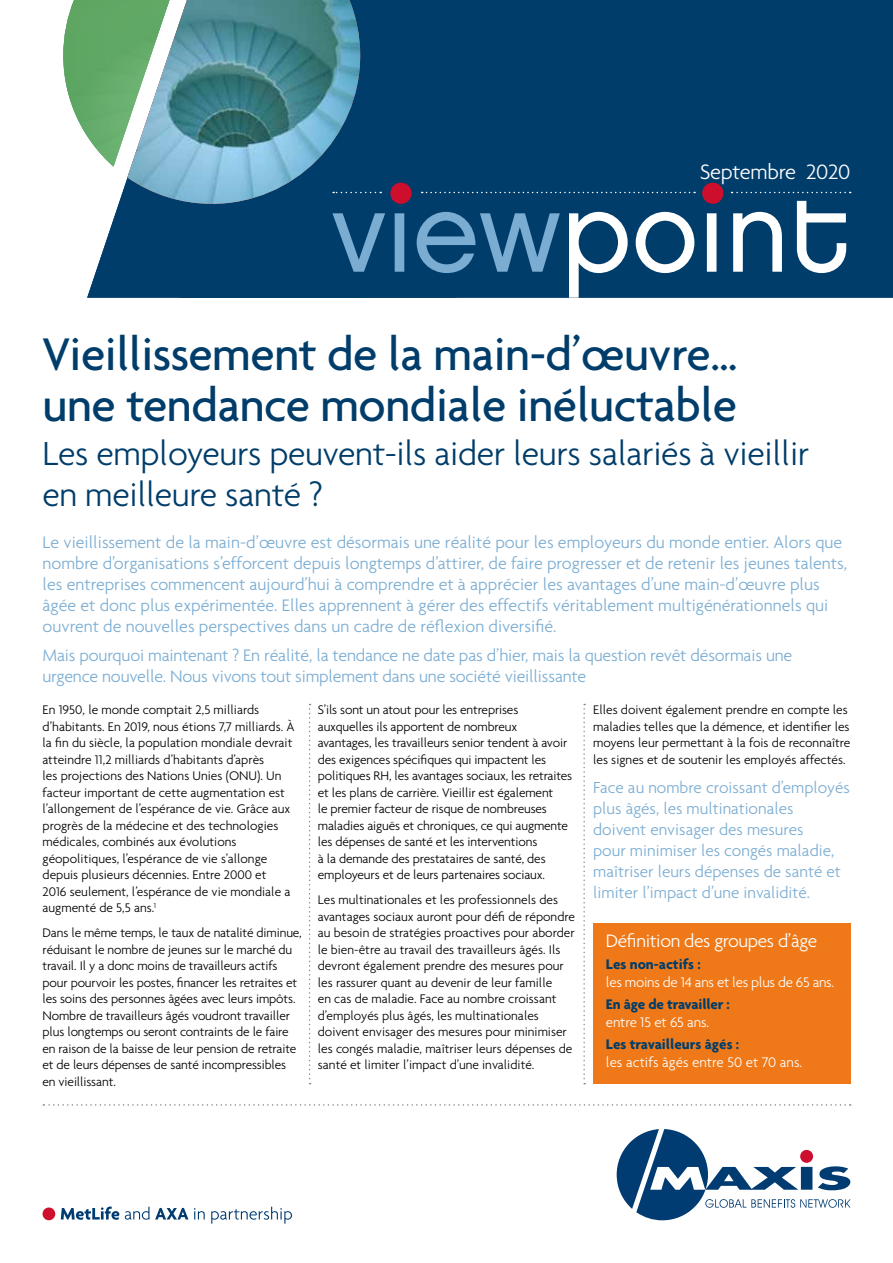
<style>
.page{position:relative;width:893px;height:1263px;background:#fff}
.page>*{position:absolute;margin:0;border:0;box-sizing:border-box;transform-origin:0 0}
.t1{font:500 49.5px/51px "Agenda";letter-spacing:-.01em;color:#003d6a}
.t2{font:300 36px/40.5px "Agenda";letter-spacing:-.01em;color:#003d6a}
.t3{font:300 22.5px "Agenda";letter-spacing:-.01em;color:#fff}
.t4{font:300 19.5px "Agenda";letter-spacing:-.02em;color:#fff}
.t5{font:300 18px/21px "Agenda";color:#7badd3}
.t6{font:300 17.25px/21px "Agenda";color:#7badd3}
.t7{font:300 15px "Agenda";letter-spacing:-.01em;color:#fff}
.t8{font:700 15px "Agenda";color:#003d6a}
.t9{font:300 13.5px/16.5px "Agenda";letter-spacing:-.005em;color:#000}
</style>
<div class="page">
<svg style="left:87px;top:179px;width:94px;height:119px;fill:#003d6a"></svg>
<div style="left:360px;top:0;width:533px;height:298px;background:#003d6a"></div>
<div style="left:181px;top:14px;width:324px;height:284px;background:#003d6a"></div>
<svg style="left:422px;top:192px;width:273px;height:1px"></svg>
<svg style="left:360px;top:192px;width:21px;height:1px"></svg>
<svg style="left:731px;top:192px;width:120px;height:1px"></svg>
<svg style="left:569px;top:201px;width:277px;height:97px"></svg>
<svg style="left:332px;top:212px;width:228px;height:61px;background:#2f6892"></svg>
<div style="left:390px;top:183px;width:22px;height:21px;background:#ce0e2d;border-radius:50%"></div>
<div style="left:702px;top:183px;width:21px;height:21px;background:#ce0e2d;border-radius:50%"></div>
<svg style="left:617px;top:1129px;width:233px;height:91px"></svg>
<div style="left:800px;top:1150px;width:13px;height:13px;background:#ce0e2d;border-radius:50%"></div>
<img style="left:127px;top:0;width:233px;height:204px">
<svg style="left:63px;top:0;width:138px;height:167px"></svg>
<svg style="left:309px;top:704px;width:2px;height:380px"></svg>
<svg style="left:583px;top:704px;width:2px;height:380px"></svg>
<svg style="left:43px;top:1104px;width:808px;height:2px"></svg>
<div style="left:593px;top:923px;width:257px;height:161px;background:#ef7918"></div>
<svg style="left:61px;top:1206px;width:58px;height:14px"></svg>
<svg style="left:125px;top:1207px;width:24px;height:13px"></svg>
<svg style="left:155px;top:1208px;width:33px;height:11px"></svg>
<svg style="left:194px;top:1208px;width:11px;height:11px"></svg>
<svg style="left:211px;top:1207px;width:81px;height:17px"></svg>
<div style="left:43px;top:1207px;width:12px;height:13px;background:#ce0e2d;border-radius:50%"></div>
<h3 class="t3" style="left:700px;top:158px;width:152px">Septembre 2020</h3>
<h1 class="t1" style="left:43px;top:327px;width:696px">Vieillissement de la main-d’œuvre… une tendance mondiale inéluctable</h1>
<h2 class="t2" style="left:43px;top:433px;width:768px">Les employeurs peuvent-ils aider leurs salariés à vieillir en meilleure santé ?</h2>
<p class="t5" style="left:43px;top:531px;width:806px">Le vieillissement de la main-d’œuvre est désormais une réalité pour les employeurs du monde entier. Alors que nombre d’organisations s’efforcent depuis longtemps d’attirer, de faire progresser et de retenir les jeunes talents, les entreprises commencent aujourd’hui à comprendre et à apprécier les avantages d’une main-d’œuvre plus âgée et donc plus expérimentée. Elles apprennent à gérer des effectifs véritablement multigénérationnels qui ouvrent de nouvelles perspectives dans un cadre de réflexion diversifié.</p>
<h3 class="t5" style="left:43px;top:645px;width:751px">Mais pourquoi maintenant ? En réalité, la tendance ne date pas d’hier, mais la question revêt désormais une urgence nouvelle. Nous vivons tout simplement dans une société vieillissante</h3>
<p class="t9" style="left:43px;top:701px;width:253px">En 1950, le monde comptait 2,5 milliards d’habitants. En 2019, nous étions 7,7 milliards. À la fin du siècle, la population mondiale devrait atteindre 11,2 milliards d’habitants d’après<br>les projections des Nations Unies (ONU). Un facteur important de cette augmentation est l’allongement de l’espérance de vie. Grâce aux progrès de la médecine et des technologies médicales, combinés aux évolutions géopolitiques, l’espérance de vie s’allonge depuis plusieurs décennies. Entre 2000 et<br>2016 seulement, l’espérance de vie mondiale a augmenté de 5,5 ans.<sup>1</sup></p>
<p class="t9" style="left:43px;top:924px;width:261px">Dans le même temps, le taux de natalité diminue, réduisant le nombre de jeunes sur le marché du travail. Il y a donc moins de travailleurs actifs pour pourvoir les postes, financer les retraites et les soins des personnes âgées avec leurs impôts.<br>Nombre de travailleurs âgés voudront travailler plus longtemps ou seront contraints de le faire en raison de la baisse de leur pension de retraite et de leurs dépenses de santé incompressibles en vieillissant.</p>
<p class="t9" style="left:318px;top:701px;width:256px">S’ils sont un atout pour les entreprises auxquelles ils apportent de nombreux avantages, les travailleurs senior tendent à avoir des exigences spécifiques qui impactent les politiques RH, les avantages sociaux, les retraites et les plans de carrière. Vieillir est également<br>le premier facteur de risque de nombreuses maladies aiguës et chroniques, ce qui augmente les dépenses de santé et les interventions<br>à la demande des prestataires de santé, des employeurs et de leurs partenaires sociaux.</p>
<p class="t9" style="left:318px;top:891px;width:259px">Les multinationales et les professionnels des avantages sociaux auront pour défi de répondre au besoin de stratégies proactives pour aborder le bien-être au travail des travailleurs âgés. Ils devront également prendre des mesures pour les rassurer quant au devenir de leur famille<br>en cas de maladie. Face au nombre croissant d’employés plus âgés, les multinationales doivent envisager des mesures pour minimiser les congés maladie, maîtriser leurs dépenses de santé et limiter l’impact d’une invalidité.</p>
<p class="t9" style="left:593px;top:701px;width:259px">Elles doivent également prendre en compte les maladies telles que la démence, et identifier les moyens leur permettant à la fois de reconnaître les signes et de soutenir les employés affectés.</p>
<p class="t6" style="left:593px;top:777px;width:258px">Face au nombre croissant d’employés plus âgés, les multinationales doivent envisager des mesures<br>pour minimiser les congés maladie, maîtriser leurs dépenses de santé et limiter l’impact d’une invalidité.</p>
<h3 class="t4" style="left:606px;top:929px;width:213px">Définition des groupes d’âge</h3>
<p class="t8" style="left:606px;top:955px;width:96px">Les non-actifs :</p>
<p class="t7" style="left:606px;top:973px;width:230px">les moins de 14 ans et les plus de 65 ans.</p>
<p class="t8" style="left:606px;top:995px;width:126px">En âge de travailler :</p>
<p class="t7" style="left:606px;top:1013px;width:105px">entre 15 et 65 ans.</p>
<p class="t8" style="left:606px;top:1035px;width:135px">Les travailleurs âgés :</p>
<p class="t7" style="left:606px;top:1054px;width:198px">les actifs âgés entre 50 et 70 ans.</p>
</div>
